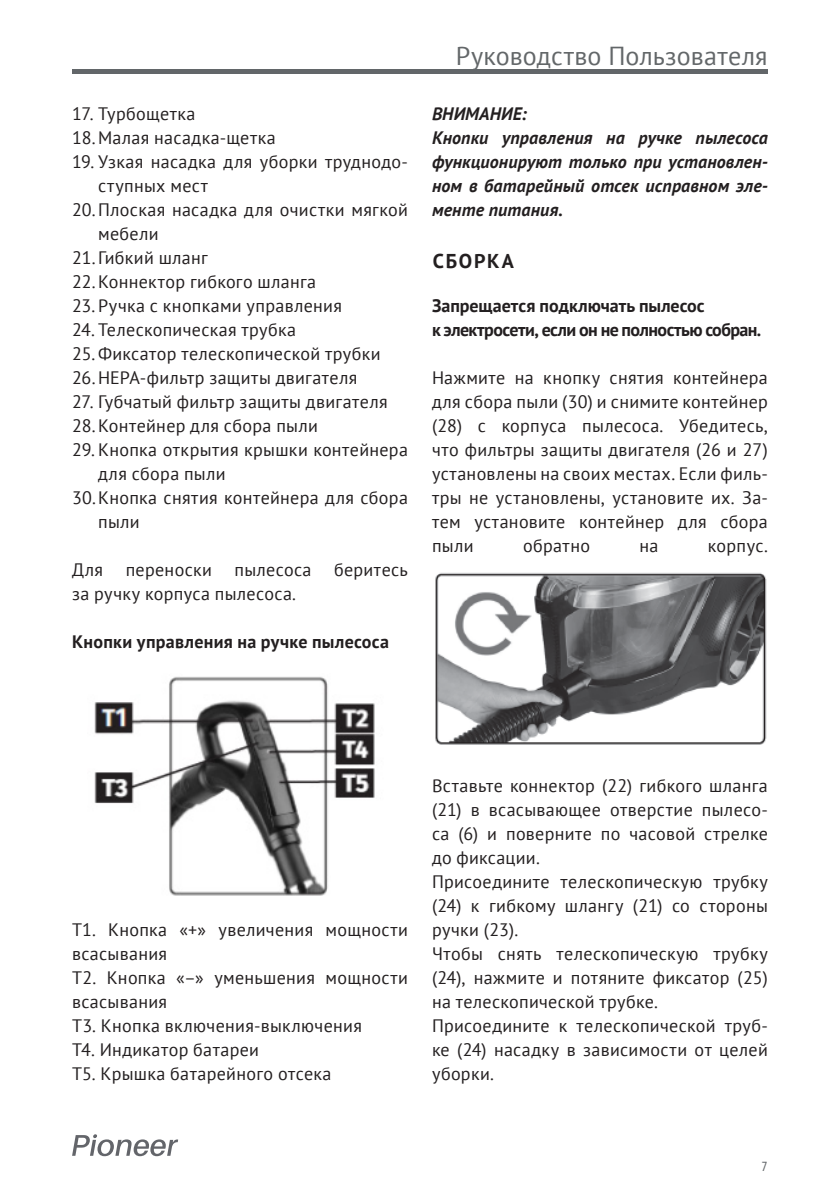
<style>
.page{position:relative;width:840px;height:1191px;background:#fff}
.page>*{position:absolute;margin:0;border:0;box-sizing:border-box;transform-origin:0 0}
.t1{font:26px "PT Sans";letter-spacing:.01em;color:#636769}
.Заголовки{font:700 20px "PT Sans";letter-spacing:.085em;color:#231f20}
.Основной_текст{font:18px/24px "PT Sans";letter-spacing:.02em;color:#231f20;text-align:justify}
.Основной_текст_для_с{font:18px/24px "PT Sans";letter-spacing:.02em;color:#231f20}
.внимание{font:italic 700 18px/24px "PT Sans";letter-spacing:.01em;color:#231f20;text-align:justify}
.ПОДзагаловки{font:700 18px/24px "PT Sans";letter-spacing:-.005em;color:#231f20}
.ПОДзагаловки-2{font:700 18px "PT Sans";letter-spacing:.015em;color:#231f20}
.t2{font:condensed 14.2px "Myriad Pro";color:#626669}
</style>
<div class="page">
<hr style="left:72px;top:69px;width:695px;height:4px;background:#626669">
<svg style="left:72px;top:1134px;width:106px;height:22px"></svg>
<img style="left:94px;top:676px;width:281px;height:220px">
<img style="left:435px;top:572px;width:332px;height:173px">
<p class="Основной_текст_для_с" style="left:72px;top:101px;width:125px">17. Турбощетка</p>
<p class="Основной_текст_для_с" style="left:72px;top:125px;width:205px">18.Малая насадка-щетка</p>
<p class="Основной_текст_для_с" style="left:98px;top:149px;width:311px;text-indent:-26px">19. Узкая насадка для уборки труднодо&shy;ступных мест</p>
<p class="Основной_текст_для_с" style="left:98px;top:197px;width:311px;text-indent:-26px">20.Плоская насадка для очистки мягкой мебели</p>
<p class="Основной_текст_для_с" style="left:72px;top:245px;width:137px">21. Гибкий шланг</p>
<p class="Основной_текст_для_с" style="left:72px;top:269px;width:245px">22.Коннектор гибкого шланга</p>
<p class="Основной_текст_для_с" style="left:72px;top:293px;width:271px">23. Ручка с кнопками управления</p>
<p class="Основной_текст_для_с" style="left:72px;top:317px;width:225px">24. Телескопическая трубка</p>
<p class="Основной_текст_для_с" style="left:72px;top:341px;width:310px">25.Фиксатор телескопической трубки</p>
<p class="Основной_текст_для_с" style="left:72px;top:365px;width:287px">26.НЕРА-фильтр защиты двигателя</p>
<p class="Основной_текст_для_с" style="left:72px;top:389px;width:317px">27. Губчатый фильтр защиты двигателя</p>
<p class="Основной_текст_для_с" style="left:72px;top:413px;width:247px">28.Контейнер для сбора пыли</p>
<p class="Основной_текст_для_с" style="left:98px;top:437px;width:311px;text-indent:-26px">29. Кнопка открытия крышки контейнера для сбора пыли</p>
<p class="Основной_текст_для_с" style="left:98px;top:485px;width:311px;text-indent:-26px">30.Кнопка снятия контейнера для сбора пыли</p>
<p class="Основной_текст" style="left:72px;top:557px;width:337px">Для переноски пылесоса беритесь за ручку корпуса пылесоса.</p>
<p class="ПОДзагаловки-2" style="left:72px;top:630px;width:318px">Кнопки управления на ручке пылесоса</p>
<h1 class="t1" style="left:455px;top:39px;width:313px">Руководство Пользователя</h1>
<p class="внимание" style="left:432px;top:101px;width:96px">ВНИМАНИЕ:</p>
<p class="внимание" style="left:432px;top:125px;width:337px">Кнопки управления на ручке пылесоса функционируют только при установлен&shy;ном в батарейный отсек исправном эле&shy;менте питания.</p>
<p class="Заголовки" style="left:432px;top:247px;width:83px">СБОРКА</p>
<p class="ПОДзагаловки" style="left:432px;top:293px;width:330px">Запрещается подключать пылесос<br>к электросети, если он не полностью собран.</p>
<p class="Основной_текст" style="left:432px;top:365px;width:337px">Нажмите на кнопку снятия контейнера для сбора пыли (30) и снимите контейнер (28) с корпуса пылесоса. Убедитесь, что фильтры защиты двигателя (26 и 27) установлены на своих местах. Если филь&shy;тры не установлены, установите их. За&shy;тем установите контейнер для сбора пыли</p>
<p class="Основной_текст" style="left:522px;top:533px;width:68px">обратно</p>
<p class="Основной_текст" style="left:639px;top:533px;width:20px">на</p>
<p class="Основной_текст" style="left:707px;top:533px;width:61px">корпус.</p>
<p class="Основной_текст" style="left:72px;top:917px;width:337px">Т1. Кнопка «+» увеличения мощности всасывания</p>
<p class="Основной_текст" style="left:72px;top:965px;width:337px">Т2. Кнопка «–» уменьшения мощности всасывания</p>
<p class="Основной_текст" style="left:72px;top:1013px;width:291px">Т3. Кнопка включения-выключения</p>
<p class="Основной_текст" style="left:72px;top:1037px;width:188px">Т4. Индикатор батареи</p>
<p class="Основной_текст" style="left:72px;top:1061px;width:261px">Т5. Крышка батарейного отсека</p>
<p class="Основной_текст" style="left:432px;top:773px;width:337px">Вставьте коннектор (22) гибкого шланга (21) в всасывающее отверстие пылесо&shy;са (6) и поверните по часовой стрелке до фиксации.</p>
<p class="Основной_текст" style="left:432px;top:869px;width:337px">Присоедините телескопическую трубку (24) к гибкому шлангу (21) со стороны ручки (23).</p>
<p class="Основной_текст" style="left:432px;top:941px;width:337px">Чтобы снять телескопическую трубку (24), нажмите и потяните фиксатор (25) на телескопической трубке.</p>
<p class="Основной_текст" style="left:432px;top:1013px;width:337px">Присоедините к телескопической труб&shy;ке (24) насадку в зависимости от целей уборки.</p>
<p class="t2" style="left:761px;top:1158px;width:7px">7</p>
</div>
